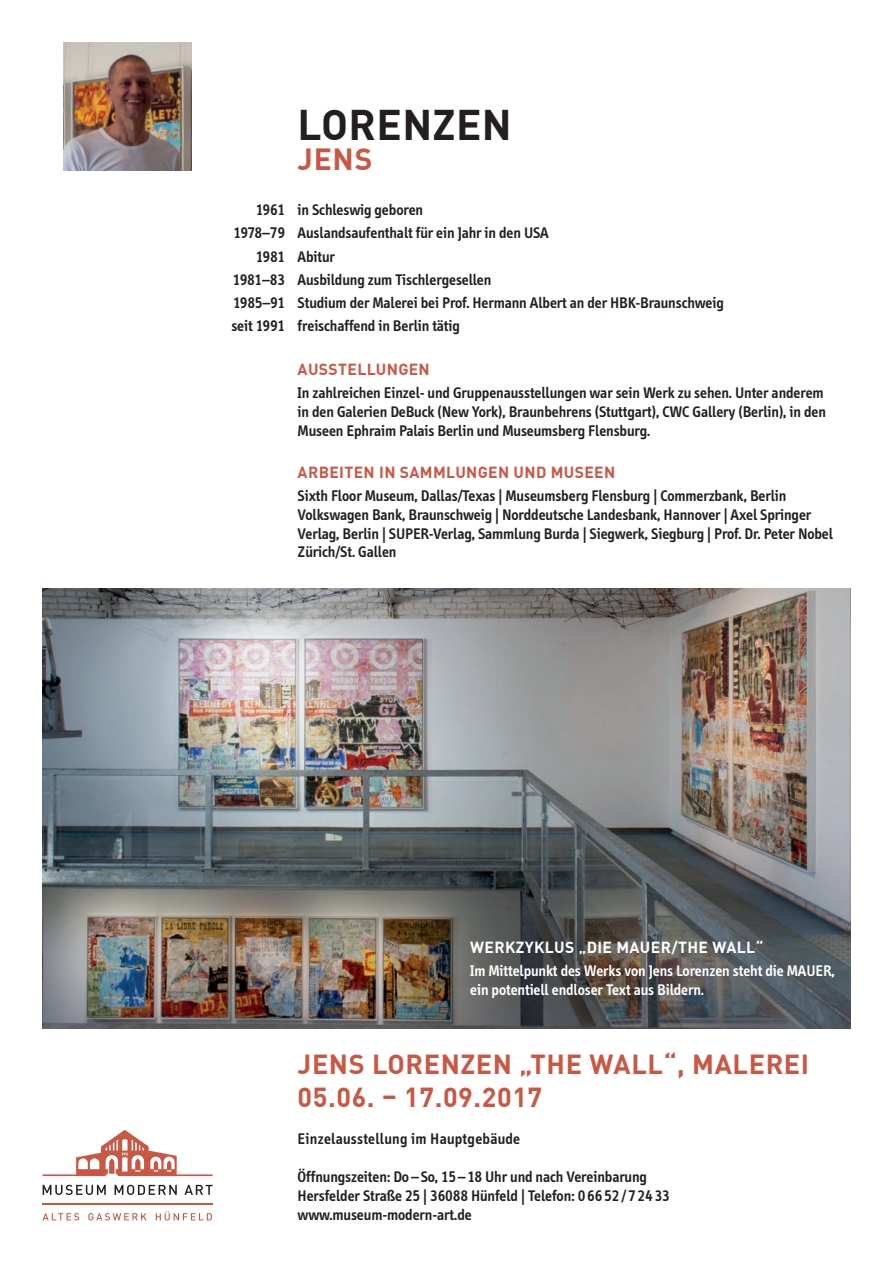
<style>
.page{position:relative;width:893px;height:1263px;background:#fff}
.page>*{position:absolute;margin:0;border:0;box-sizing:border-box;transform-origin:0 0}
.t1{font:700 42px "DIN Pro";letter-spacing:.01em;color:#231f20}
.t2{font:700 30px "DIN Pro";color:#ca5744}
.t3{font:700 27px/32.4px "DIN Pro";letter-spacing:.02em;color:#ca5744}
.t4{font:600 15.75px/18.9px "Info";color:#231f20}
.t5{font:600 15.75px/18.9px "Info";color:#fff}
.t6{font:700 15.75px "DIN Pro";letter-spacing:.02em;color:#ca5744}
.t7{font:600 15.75px "Info";letter-spacing:.02em;color:#231f20}
.t8{font:700 15.75px "DIN Pro";letter-spacing:.02em;color:#fff}
</style>
<div class="page">
<svg style="left:43px;top:1185px;width:170px;height:10px"></svg>
<svg style="left:43px;top:1130px;width:170px;height:46px"></svg>
<hr style="left:43px;top:1203px;width:170px;height:1px;background:#ca5744">
<svg style="left:43px;top:1211px;width:169px;height:9px"></svg>
<img style="left:64px;top:43px;width:127px;height:127px">
<img style="left:43px;top:588px;width:807px;height:440px">
<h1 class="t1" style="left:298px;top:97px;width:216px">LORENZEN</h1>
<h2 class="t2" style="left:298px;top:139px;width:76px">JENS</h2>
<p class="t4" style="left:256px;top:201px;width:169px">1961 in Schleswig geboren</p>
<p class="t4" style="left:233px;top:224px;width:317px">1978–79 Auslandsaufenthalt für ein Jahr in den USA</p>
<p class="t4" style="left:256px;top:247px;width:81px">1981 Abitur</p>
<p class="t4" style="left:233px;top:270px;width:260px">1981–83 Ausbildung zum Tischlergesellen</p>
<p class="t4" style="left:233px;top:293px;width:492px">1985–91 Studium der Malerei bei Prof. Hermann Albert an der HBK-Braunschweig</p>
<p class="t4" style="left:231px;top:316px;width:230px">seit 1991 freischaffend in Berlin tätig</p>
<p class="t6" style="left:298px;top:358px;width:134px">AUSSTELLUNGEN</p>
<p class="t4" style="left:298px;top:383px;width:530px">In zahlreichen Einzel- und Gruppenausstellungen war sein Werk zu sehen. Unter anderem in den Galerien DeBuck (New York), Braunbehrens (Stuttgart), CWC Gallery (Berlin), in den<br>Museen Ephraim Palais Berlin und Museumsberg Flensburg.</p>
<p class="t6" style="left:298px;top:461px;width:319px">ARBEITEN IN SAMMLUNGEN UND MUSEEN</p>
<p class="t4" style="left:298px;top:486px;width:537px">Sixth Floor Museum, Dallas/Texas | Museumsberg Flensburg | Commerzbank, Berlin Volkswagen Bank, Braunschweig | Norddeutsche Landesbank, Hannover | Axel Springer Verlag, Berlin | SUPER-Verlag, Sammlung Burda | Siegwerk, Siegburg | Prof. Dr. Peter Nobel Zürich/St. Gallen</p>
<p class="t8" style="left:470px;top:937px;width:295px">WERKZYKLUS „DIE MAUER/THE WALL“</p>
<p class="t5" style="left:470px;top:962px;width:366px">Im Mittelpunkt des Werks von Jens Lorenzen steht die MAUER, ein potentiell endloser Text aus Bildern.</p>
<h3 class="t3" style="left:298px;top:1047px;width:513px">JENS LORENZEN „THE WALL“, MALEREI<br>05.06. – 17.09.2017</h3>
<p class="t7" style="left:298px;top:1130px;width:224px">Einzelausstellung im Hauptgebäude</p>
<p class="t4" style="left:298px;top:1168px;width:374px">Öffnungszeiten: Do – So, 15 – 18 Uhr und nach Vereinbarung<br>Hersfelder Straße 25 | 36088 Hünfeld | Telefon: 0 66 52 / 7 24 33 www.museum-modern-art.de</p>
</div>
